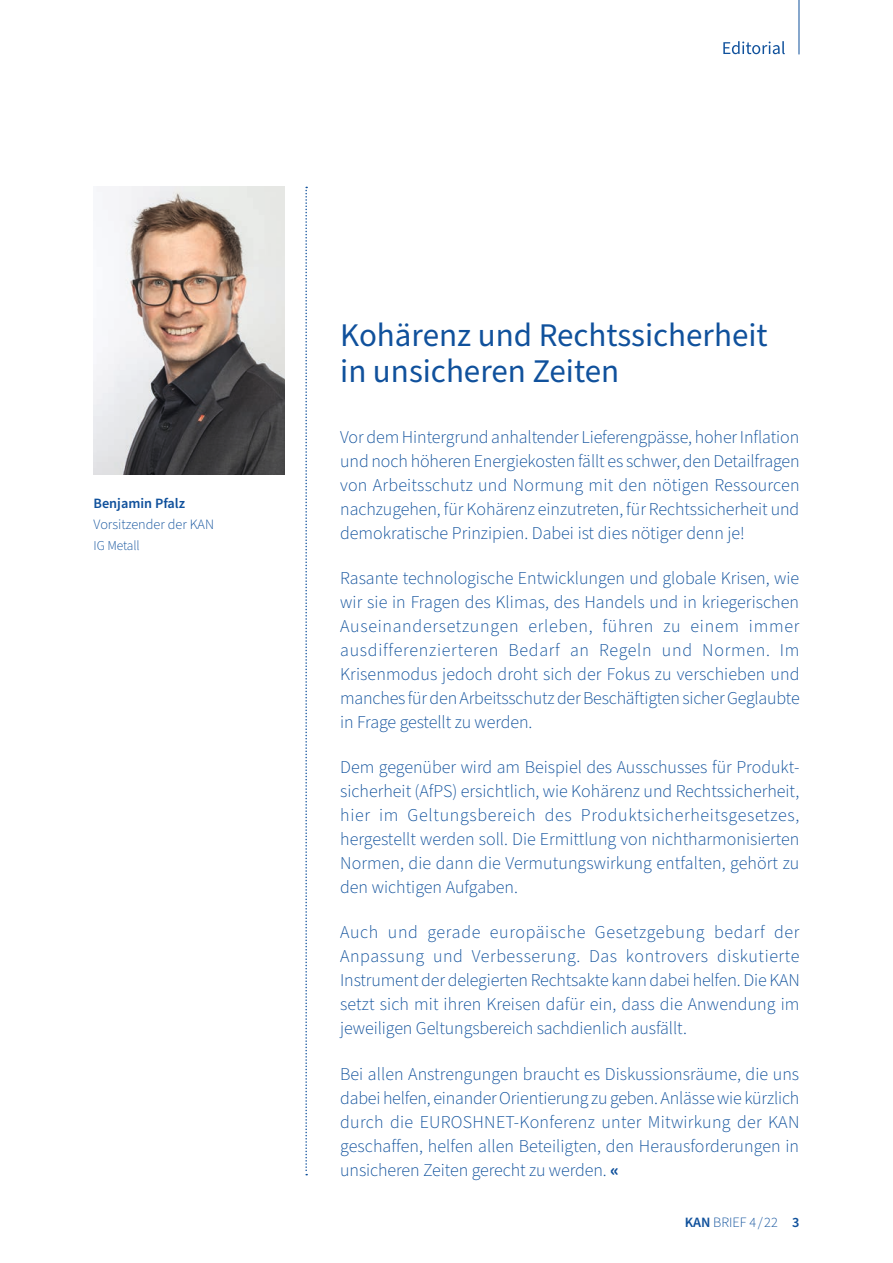
<style>
.page{position:relative;width:893px;height:1263px;background:#fff}
.page>*{position:absolute;margin:0;border:0;box-sizing:border-box;transform-origin:0 0}
.U{font:33px/36px "Source Sans Pro";color:#10519c}
.Editorial{font:300 18px/24px "Source Sans Pro";letter-spacing:-.005em;color:#10519c;text-align:justify}
.g_D{font:300 14.25px "Source Sans Pro";color:#10519c}
.g_D-2{font:600 14.25px "Source Sans Pro";color:#10519c}
.g_D-3{font:300 13.5px "Source Sans Pro";letter-spacing:-.005em;color:#10519c}
.s1{font-weight:700}
.s2{font-weight:600}
</style>
<div class="page">
<hr style="left:798px;top:0;width:1px;height:54px;background:#10519c">
<svg style="left:723px;top:41px;width:62px;height:13px"></svg>
<svg style="left:305px;top:187px;width:2px;height:988px"></svg>
<img style="left:94px;top:186px;width:191px;height:288px">
<p class="g_D-2" style="left:94px;top:493px;width:93px">Benjamin Pfalz</p>
<p class="g_D" style="left:94px;top:515px;width:122px">Vorsitzender der KAN</p>
<p class="g_D-3" style="left:94px;top:536px;width:48px">IG Metall</p>
<p class="U" style="left:340px;top:318px;width:429px">Kohärenz und Rechtssicherheit in unsicheren Zeiten</p>
<p class="Editorial" style="left:340px;top:425px;width:461px">Vor dem Hintergrund anhaltender Lieferengpässe, hoher Inflation und noch höheren Energiekosten fällt es schwer, den Detailfragen von Arbeitsschutz und Normung mit den nötigen Ressourcen nachzugehen, für Kohärenz einzutreten, für Rechtssicherheit und demokratische Prinzipien. Dabei ist dies nötiger denn je!</p>
<p class="Editorial" style="left:340px;top:566px;width:461px">Rasante technologische Entwicklungen und globale Krisen, wie wir sie in Fragen des Klimas, des Handels und in kriegerischen Auseinandersetzungen erleben, führen zu einem immer ausdifferenzierteren Bedarf an Regeln und Normen. Im Krisenmodus jedoch droht sich der Fokus zu verschieben und manches für den Arbeitsschutz der Beschäftigten sicher Geglaubte in Frage gestellt zu werden.</p>
<p class="Editorial" style="left:340px;top:756px;width:461px">Dem gegenüber wird am Beispiel des Ausschusses für Produkt&shy;sicherheit (AfPS) ersichtlich, wie Kohärenz und Rechtssicherheit, hier im Geltungsbereich des Produktsicherheitsgesetzes, hergestellt werden soll. Die Ermittlung von nichtharmonisierten Normen, die dann die Vermutungswirkung entfalten, gehört zu den wichtigen Aufgaben.</p>
<p class="Editorial" style="left:340px;top:921px;width:461px">Auch und gerade europäische Gesetzgebung bedarf der Anpassung und Verbesserung. Das kontrovers diskutierte Instrument der delegierten Rechtsakte kann dabei helfen. Die KAN setzt sich mit ihren Kreisen dafür ein, dass die Anwendung im jeweiligen Geltungsbereich sachdienlich ausfällt.</p>
<p class="Editorial" style="left:340px;top:1062px;width:461px">Bei allen Anstrengungen braucht es Diskussionsräume, die uns dabei helfen, einander Orientierung zu geben. Anlässe wie kürzlich durch die EUROSHNET-Konferenz unter Mitwirkung der KAN geschaffen, helfen allen Beteiligten, den Herausforderungen in unsicheren Zeiten gerecht zu werden. <span class="s1">«</span></p>
<p class="g_D" style="left:685px;top:1213px;width:116px"><span class="s2">KAN</span> BRIEF 4 / 22 <span class="s2">3</span></p>
</div>
